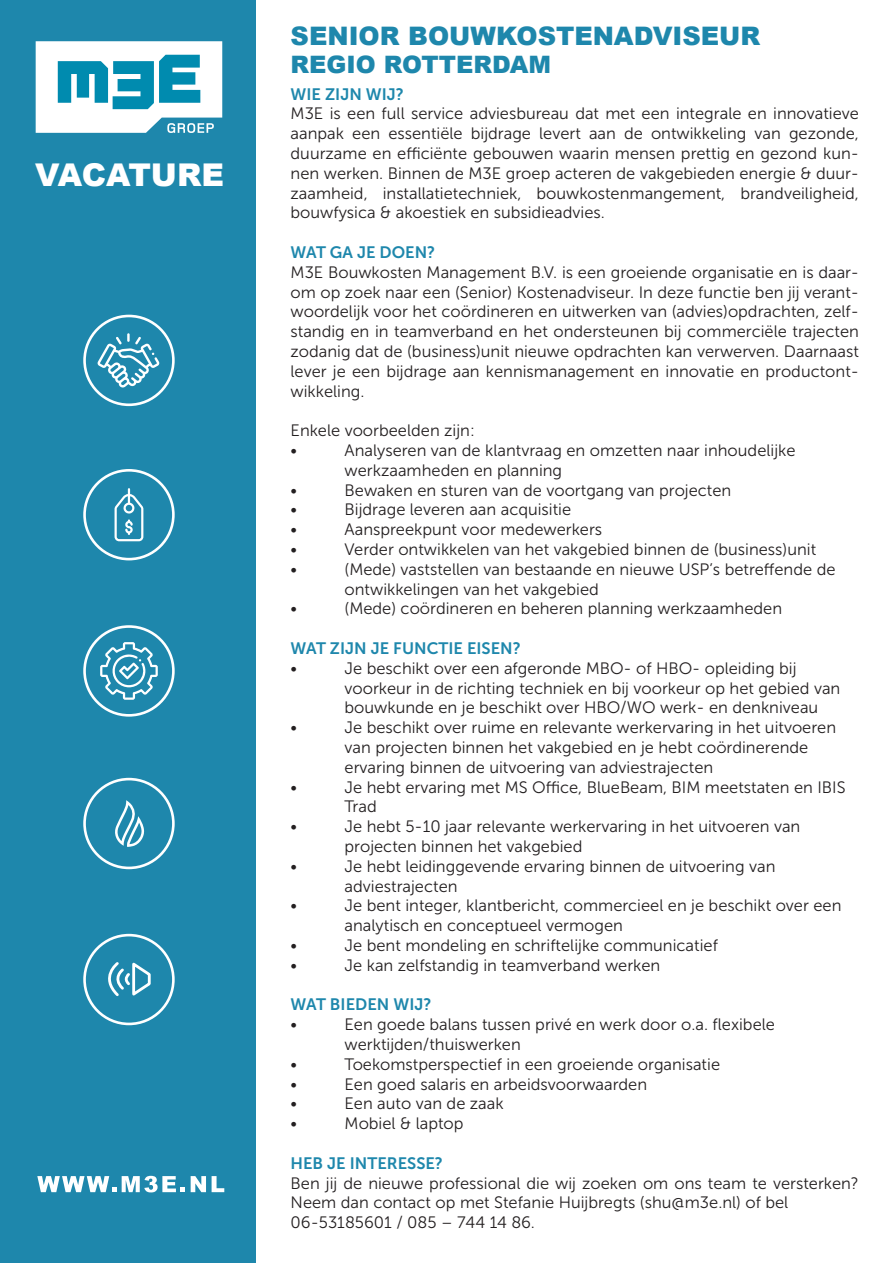
<style>
.page{position:relative;width:893px;height:1263px;background:#fff}
.page>*{position:absolute;margin:0;border:0;box-sizing:border-box;transform-origin:0 0}
.t1{font:900 31.35px "Arial";color:#fff}
.t2{font:900 25.5px "Arial";color:#1e87ac}
.t3{font:900 24px "Arial";color:#1e87ac}
.t4{font:16.5px/19.8px "Museo Sans 300";color:#231f20}
.t5{font:16.5px "Museo Sans 700";color:#1e87ac}
</style>
<div class="page">
<div style="left:0;top:0;width:255px;height:1263px;background:#1e87ac"></div>
<svg style="left:36px;top:41px;width:186px;height:92px;background:#aad7e3"></svg>
<svg style="left:37px;top:1176px;width:79px;height:16px"></svg>
<svg style="left:122px;top:1176px;width:63px;height:16px"></svg>
<svg style="left:191px;top:1176px;width:15px;height:16px"></svg>
<svg style="left:212px;top:1176px;width:12px;height:16px"></svg>
<div style="left:83px;top:315px;width:92px;height:91px;border:3px solid #fff;border-radius:50%"></div>
<svg style="left:97px;top:333px;width:62px;height:54px"></svg>
<div style="left:83px;top:469px;width:92px;height:91px;border:3px solid #fff;border-radius:50%"></div>
<svg style="left:115px;top:488px;width:28px;height:53px"></svg>
<div style="left:83px;top:625px;width:92px;height:92px;border:3px solid #fff;border-radius:50%"></div>
<svg style="left:100px;top:642px;width:58px;height:58px"></svg>
<div style="left:83px;top:778px;width:92px;height:91px;border:3px solid #fff;border-radius:50%"></div>
<svg style="left:115px;top:800px;width:30px;height:47px"></svg>
<div style="left:83px;top:934px;width:92px;height:91px;border:3px solid #fff;border-radius:50%"></div>
<svg style="left:108px;top:962px;width:43px;height:35px"></svg>
<h1 class="t1" style="left:35px;top:152px;width:190px">VACATURE</h1>
<h2 class="t2" style="left:291px;top:17px;width:471px">SENIOR BOUWKOSTENADVISEUR</h2>
<h3 class="t3" style="left:291px;top:47px;width:262px">REGIO ROTTERDAM</h3>
<p class="t5" style="left:291px;top:85px;width:115px">WIE ZIJN WIJ?</p>
<p class="t4" style="left:291px;top:104px;width:570px;text-align:justify">M3E is een full service adviesbureau dat met een integrale en innovatieve aanpak een essentiële bijdrage levert aan de ontwikkeling van gezonde, duurzame en efficiënte gebouwen waarin mensen prettig en gezond kun&shy;nen werken. Binnen de M3E groep acteren de vakgebieden energie &amp; duur&shy;zaamheid, installatietechniek, bouwkostenmangement, brandveiligheid, bouwfysica &amp; akoestiek en subsidieadvies.</p>
<p class="t5" style="left:291px;top:243px;width:146px">WAT GA JE DOEN?</p>
<p class="t4" style="left:291px;top:262px;width:570px;text-align:justify">M3E Bouwkosten Management B.V. is een groeiende organisatie en is daar&shy;om op zoek naar een (Senior) Kostenadviseur. In deze functie ben jij verant&shy;woordelijk voor het coördineren en uitwerken van (advies)opdrachten, zelf&shy;standig en in teamverband en het ondersteunen bij commerciële trajecten zodanig dat de (business)unit nieuwe opdrachten kan verwerven. Daarnaast lever je een bijdrage aan kennismanagement en innovatie en productont&shy;wikkeling.</p>
<p class="t4" style="left:291px;top:421px;width:186px">Enkele voorbeelden zijn: •</p>
<p class="t4" style="left:345px;top:440px;width:452px">Analyseren van de klantvraag en omzetten naar inhoudelijke werkzaamheden en planning</p>
<p class="t4" style="left:291px;top:480px;width:8px">•</p>
<p class="t4" style="left:345px;top:480px;width:388px">Bewaken en sturen van de voortgang van projecten</p>
<p class="t4" style="left:291px;top:500px;width:8px">•</p>
<p class="t4" style="left:345px;top:500px;width:228px">Bijdrage leveren aan acquisitie</p>
<p class="t4" style="left:291px;top:520px;width:8px">•</p>
<p class="t4" style="left:345px;top:520px;width:259px">Aanspreekpunt voor medewerkers</p>
<p class="t4" style="left:291px;top:539px;width:8px">•</p>
<p class="t4" style="left:345px;top:539px;width:473px">Verder ontwikkelen van het vakgebied binnen de (business)unit</p>
<p class="t4" style="left:291px;top:559px;width:8px">•</p>
<p class="t4" style="left:345px;top:559px;width:492px">(Mede) vaststellen van bestaande en nieuwe USP’s betreffende de ontwikkelingen van het vakgebied</p>
<p class="t4" style="left:291px;top:599px;width:8px">•</p>
<p class="t4" style="left:345px;top:599px;width:439px">(Mede) coördineren en beheren planning werkzaamheden</p>
<p class="t5" style="left:291px;top:639px;width:232px">WAT ZIJN JE FUNCTIE EISEN?</p>
<p class="t4" style="left:291px;top:658px;width:8px">•</p>
<p class="t4" style="left:345px;top:658px;width:497px">Je beschikt over een afgeronde MBO- of HBO- opleiding bij voorkeur in de richting techniek en bij voorkeur op het gebied van bouwkunde en je beschikt over HBO/WO werk- en denkniveau</p>
<p class="t4" style="left:291px;top:718px;width:8px">•</p>
<p class="t4" style="left:345px;top:718px;width:493px">Je beschikt over ruime en relevante werkervaring in het uitvoeren van projecten binnen het vakgebied en je hebt coördinerende ervaring binnen de uitvoering van adviestrajecten</p>
<p class="t4" style="left:291px;top:777px;width:8px">•</p>
<p class="t4" style="left:345px;top:777px;width:503px">Je hebt ervaring met MS Office, BlueBeam, BIM meetstaten en IBIS<br>Trad</p>
<p class="t4" style="left:291px;top:817px;width:8px">•</p>
<p class="t4" style="left:345px;top:817px;width:457px">Je hebt 5-10 jaar relevante werkervaring in het uitvoeren van projecten binnen het vakgebied</p>
<p class="t4" style="left:291px;top:856px;width:8px">•</p>
<p class="t4" style="left:345px;top:856px;width:432px">Je hebt leidinggevende ervaring binnen de uitvoering van adviestrajecten</p>
<p class="t4" style="left:291px;top:896px;width:8px">•</p>
<p class="t4" style="left:345px;top:896px;width:498px">Je bent integer, klantbericht, commercieel en je beschikt over een analytisch en conceptueel vermogen</p>
<p class="t4" style="left:291px;top:935px;width:8px">•</p>
<p class="t4" style="left:345px;top:935px;width:375px">Je bent mondeling en schriftelijke communicatief</p>
<p class="t4" style="left:291px;top:955px;width:8px">•</p>
<p class="t4" style="left:345px;top:955px;width:317px">Je kan zelfstandig in teamverband werken</p>
<p class="t5" style="left:291px;top:995px;width:142px">WAT BIEDEN WIJ?</p>
<p class="t4" style="left:291px;top:1015px;width:8px">•</p>
<p class="t4" style="left:345px;top:1015px;width:432px">Een goede balans tussen privé en werk door o.a. flexibele werktijden/thuiswerken</p>
<p class="t4" style="left:291px;top:1054px;width:8px">•</p>
<p class="t4" style="left:345px;top:1054px;width:377px">Toekomstperspectief in een groeiende organisatie</p>
<p class="t4" style="left:291px;top:1074px;width:8px">•</p>
<p class="t4" style="left:345px;top:1074px;width:304px">Een goed salaris en arbeidsvoorwaarden</p>
<p class="t4" style="left:291px;top:1094px;width:8px">•</p>
<p class="t4" style="left:345px;top:1094px;width:161px">Een auto van de zaak</p>
<p class="t4" style="left:291px;top:1114px;width:8px">•</p>
<p class="t4" style="left:345px;top:1114px;width:120px">Mobiel &amp; laptop</p>
<p class="t5" style="left:291px;top:1154px;width:154px">HEB JE INTERESSE?</p>
<p class="t4" style="left:291px;top:1173px;width:570px">Ben jij de nieuwe professional die wij zoeken om ons team te versterken?<br>Neem dan contact op met Stefanie Huijbregts (shu@m3e.nl) of bel<br>06-53185601 / 085 – 744 14 86.</p>
</div>
